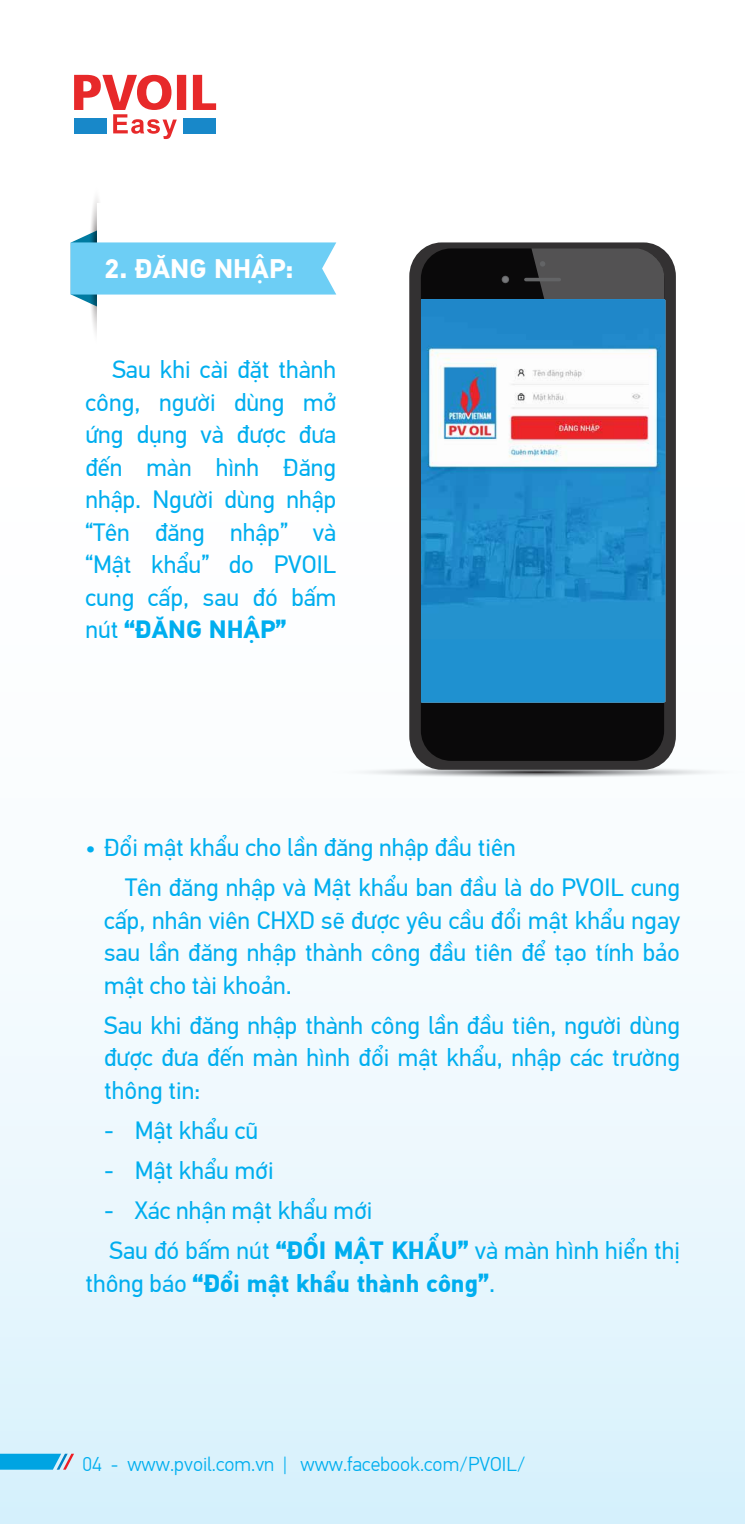
<style>
.page{position:relative;width:745px;height:1524px;background:#fff}
.page>*{position:absolute;margin:0;border:0;box-sizing:border-box;transform-origin:0 0}
.t1{font:700 26.75px "SVN PF Din Text Pro";color:#fff}
.t2{font:25px/32.5px "SVN PF Din Text Pro";color:#00aeef;text-align:justify}
.t3{font:700 25px "SVN PF Din Text Pro";color:#00aeef}
.t4{font:300 20px "SVN PF Din Text Pro";color:#00aeef}
.s1{font-weight:700}
.s2{font-weight:400}
</style>
<div class="page">
<div style="left:0;top:0;width:744px;height:1524px;background:linear-gradient(to bottom,#fff,#e2f4fc)"></div>
<svg style="left:0;top:1453px;width:74px;height:16px"></svg>
<svg style="left:88px;top:184px;width:16px;height:162px"></svg>
<div style="left:97px;top:203px;width:46px;height:143px;background:#fff"></div>
<svg style="left:71px;top:228px;width:265px;height:81px"></svg>
<svg style="left:330px;top:765px;width:414px;height:13px"></svg>
<svg style="left:409px;top:242px;width:266px;height:528px;fill:#333132"></svg>
<div style="left:420px;top:248px;width:243px;height:513px;background:#0a090a"></div>
<svg style="left:531px;top:248px;width:132px;height:51px"></svg>
<hr style="left:523px;top:278px;width:37px;height:3px;background:#636466;border-radius:2px">
<svg style="left:501px;top:276px;width:8px;height:7px"></svg>
<svg style="left:502px;top:277px;width:5px;height:5px"></svg>
<div style="left:420px;top:639px;width:245px;height:63px;background:#1f91d0"></div>
<img style="left:420px;top:299px;width:245px;height:340px">
<svg style="left:74px;top:75px;width:142px;height:64px"></svg>
<p class="t1" style="left:104px;top:249px;width:190px">2. ĐĂNG NHẬP:</p>
<p class="t2" style="left:85px;top:352px;width:252px;text-indent:27px">Sau khi cài đặt thành công, người dùng mở ứng dụng và được đưa đến màn hình Đăng nhập. Người dùng nhập “Tên đăng nhập” và “Mật khẩu” do PVOIL cung cấp, sau đó bấm nút <span class="s1">“ĐĂNG NHẬP”</span></p>
<p class="t2" style="left:125px;top:826px;width:556px;line-height:40px;text-indent:-40px">• Đổi mật khẩu cho lần đăng nhập đầu tiên<br>Tên đăng nhập và Mật khẩu ban đầu là do PVOIL cung</p>
<p class="t2" style="left:104px;top:902px;width:577px">cấp, nhân viên CHXD sẽ được yêu cầu đổi mật khẩu ngay sau lần đăng nhập thành công đầu tiên để tạo tính bảo mật cho tài khoản.</p>
<p class="t2" style="left:104px;top:1007px;width:577px">Sau khi đăng nhập thành công lần đầu tiên, người dùng được đưa đến màn hình đổi mật khẩu, nhập các trường thông tin:</p>
<p class="t2" style="left:104px;top:1112px;width:156px">- Mật khẩu cũ</p>
<p class="t2" style="left:104px;top:1152px;width:171px">- Mật khẩu mới</p>
<p class="t2" style="left:104px;top:1189px;width:577px;line-height:40px">- Xác nhận mật khẩu mới<br>Sau đó bấm nút <span class="s1">“ĐỔI MẬT KHẨU”</span> và màn hình hiển thị</p>
<p class="t3" style="left:85px;top:1264px;width:411px"><span class="s2">thông báo</span> “Đổi mật khẩu thành công”<span class="s2">.</span></p>
<p class="t4" style="left:82px;top:1449px;width:445px">04 - www.pvoil.com.vn | www.facebook.com/PVOIL/</p>
</div>
